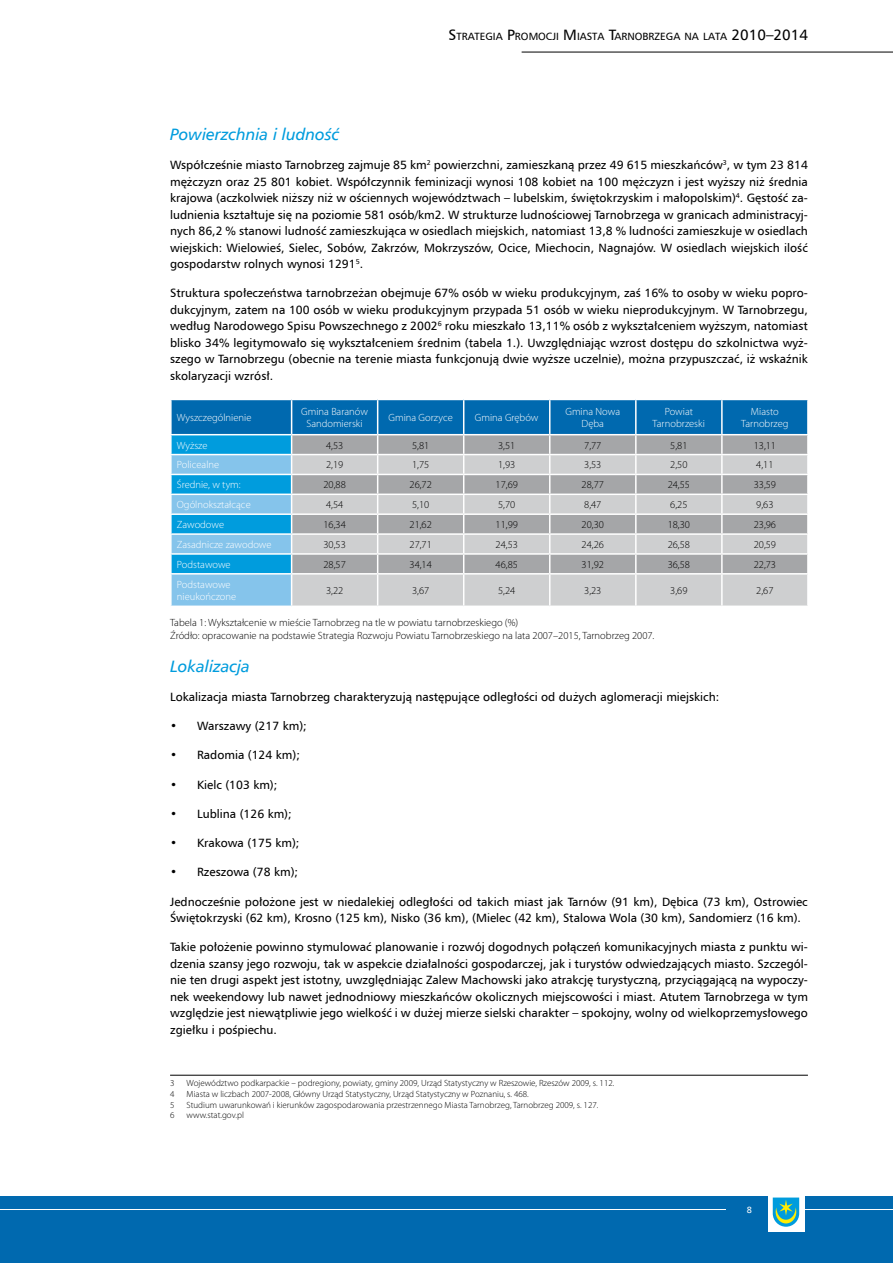
<style>
.page{position:relative;width:893px;height:1263px;background:#fff}
.page>*{position:absolute;margin:0;border:0;box-sizing:border-box;transform-origin:0 0}
.t1{font:italic 16.5px "Humnst 777 EU";color:#009cdd}
.t2{font:12px/16.5px "Humnst 777 EU";color:#000;text-align:justify}
.t3{font:300 10.5px/12.6px "Myriad Pro";color:#000}
.t4{font:300 10.5px/12.6px "Myriad Pro";color:#fff;text-align:center}
.t5{font:10.5px "Humnst 777 EU";color:#000}
.t6{font:300 9px/10.8px "Myriad Pro";color:#000}
.s1{font-size:15px}
</style>
<div class="page">
<div style="left:0;top:1196px;width:893px;height:67px;background:#0069af"></div>
<hr style="left:0;top:1209px;width:893px;height:1px;background:#fff">
<div style="left:726px;top:1207px;width:46px;height:24px;background:#0069af"></div>
<div style="left:768px;top:1193px;width:36px;height:38px;background:#fff"></div>
<svg style="left:773px;top:1197px;width:26px;height:30px"></svg>
<hr style="left:522px;top:52px;width:371px;height:1px;background:#000">
<svg style="left:170px;top:399px;width:638px;height:206px;background:#90b1c5"></svg>
<hr style="left:170px;top:573px;width:122px;height:2px;background:#fff">
<hr style="left:170px;top:575px;width:2px;height:30px;background:#fff">
<hr style="left:292px;top:573px;width:86px;height:2px;background:#fff">
<hr style="left:291px;top:575px;width:1px;height:30px;background:#fff">
<hr style="left:378px;top:573px;width:86px;height:2px;background:#fff">
<hr style="left:377px;top:575px;width:1px;height:30px;background:#fff">
<hr style="left:464px;top:573px;width:86px;height:2px;background:#fff">
<hr style="left:463px;top:575px;width:1px;height:30px;background:#fff">
<hr style="left:550px;top:573px;width:86px;height:2px;background:#fff">
<hr style="left:549px;top:575px;width:1px;height:30px;background:#fff">
<hr style="left:636px;top:573px;width:86px;height:2px;background:#fff">
<hr style="left:635px;top:575px;width:2px;height:30px;background:#fff">
<hr style="left:722px;top:573px;width:87px;height:2px;background:#fff">
<hr style="left:721px;top:575px;width:2px;height:30px;background:#fff">
<hr style="left:807px;top:575px;width:2px;height:30px;background:#fff">
<hr style="left:170px;top:1075px;width:638px;height:1px;background:#000">
<p class="t5" style="left:448px;top:30px;width:361px"><span class="s1">S</span>trategia <span class="s1">P</span>romocji <span class="s1">M</span> iasta <span class="s1">T</span>arnobrzega na lata <span class="s1">2010–2014</span></p>
<h1 class="t1" style="left:170px;top:124px;width:171px">Powierzchnia i ludność</h1>
<p class="t2" style="left:170px;top:157px;width:639px">Współcześnie miasto Tarnobrzeg zajmuje 85 km<sup>2</sup> powierzchni, zamieszkaną przez 49 615 mieszkańców , w tym 23 814 mężczyzn oraz 25 801 kobiet. Współczynnik feminizacji wynosi 108 kobiet na 100 mężczyzn i jest wyższy niż średnia krajowa (aczkolwiek niższy niż w ościennych województwach – lubelskim, świętokrzyskim i małopolskim) . Gęstość za&shy;ludnienia kształtuje się na poziomie 581 osób/km2. W strukturze ludnościowej Tarnobrzega w granicach administracyj&shy;nych 86,2 % stanowi ludność zamieszkująca w osiedlach miejskich, natomiast 13,8 % ludności zamieszkuje w osiedlach wiejskich: Wielowieś, Sielec, Sobów, Zakrzów, Mokrzyszów, Ocice, Miechocin, Nagnajów. W osiedlach wiejskich ilość gospodarstw rolnych wynosi 1291 .</p>
<p class="t2" style="left:170px;top:285px;width:639px">Struktura społeczeństwa tarnobrzeżan obejmuje 67% osób w wieku produkcyjnym, zaś 16% to osoby w wieku popro&shy;dukcyjnym, zatem na 100 osób w wieku produkcyjnym przypada 51 osób w wieku nieprodukcyjnym. W Tarnobrzegu, według Narodowego Spisu Powszechnego z 2002 roku mieszkało 13,11% osób z wykształceniem wyższym, natomiast blisko 34% legitymowało się wykształceniem średnim (tabela 1.). Uwzględniając wzrost dostępu do szkolnictwa wyż&shy;szego w Tarnobrzegu (obecnie na terenie miasta funkcjonują dwie wyższe uczelnie), można przypuszczać, iż wskaźnik skolaryzacji wzrósł.</p>
<p class="t4" style="left:177px;top:411px;width:76px">Wyszczególnienie</p>
<p class="t4" style="left:301px;top:405px;width:68px">Gmina Baranów<br>Sandomierski</p>
<p class="t4" style="left:388px;top:411px;width:66px">Gmina Gorzyce</p>
<p class="t4" style="left:475px;top:411px;width:65px">Gmina Grębów</p>
<p class="t4" style="left:565px;top:405px;width:56px">Gmina Nowa<br>Dęba</p>
<p class="t4" style="left:653px;top:405px;width:54px">Powiat<br>Tarnobrzeski</p>
<p class="t4" style="left:741px;top:405px;width:49px">Miasto<br>Tarnobrzeg</p>
<p class="t4" style="left:177px;top:439px;width:32px">Wyższe</p>
<p class="t3" style="left:326px;top:439px;width:19px">4,53</p>
<p class="t3" style="left:412px;top:439px;width:15px">5,81</p>
<p class="t3" style="left:498px;top:439px;width:15px">3,51</p>
<p class="t3" style="left:584px;top:439px;width:19px">7,77</p>
<p class="t3" style="left:670px;top:439px;width:15px">5,81</p>
<p class="t3" style="left:754px;top:439px;width:17px">1 3,11</p>
<p class="t4" style="left:177px;top:458px;width:44px">Policealne</p>
<p class="t3" style="left:326px;top:458px;width:19px">2,1 9</p>
<p class="t3" style="left:412px;top:458px;width:19px">1 ,75</p>
<p class="t3" style="left:498px;top:458px;width:19px">1 ,93</p>
<p class="t3" style="left:584px;top:458px;width:19px">3,53</p>
<p class="t3" style="left:670px;top:458px;width:19px">2,50</p>
<p class="t3" style="left:756px;top:458px;width:12px">4,11</p>
<p class="t4" style="left:177px;top:478px;width:65px">Średnie, w tym:</p>
<p class="t3" style="left:323px;top:478px;width:24px">20,88</p>
<p class="t3" style="left:410px;top:478px;width:24px">26,72</p>
<p class="t3" style="left:496px;top:478px;width:24px">1 7,69</p>
<p class="t3" style="left:582px;top:478px;width:24px">28,77</p>
<p class="t3" style="left:668px;top:478px;width:24px">24,55</p>
<p class="t3" style="left:754px;top:478px;width:24px">33,59</p>
<p class="t4" style="left:177px;top:498px;width:75px">Ogólnokształcące</p>
<p class="t3" style="left:326px;top:498px;width:19px">4,54</p>
<p class="t3" style="left:412px;top:498px;width:19px">5,1 0</p>
<p class="t3" style="left:498px;top:498px;width:19px">5,70</p>
<p class="t3" style="left:584px;top:498px;width:19px">8,47</p>
<p class="t3" style="left:670px;top:498px;width:19px">6,25</p>
<p class="t3" style="left:756px;top:498px;width:19px">9,63</p>
<p class="t4" style="left:177px;top:518px;width:49px">Zawodowe</p>
<p class="t3" style="left:323px;top:518px;width:24px">1 6,34</p>
<p class="t3" style="left:410px;top:518px;width:24px">21 ,62</p>
<p class="t3" style="left:496px;top:518px;width:24px">11 ,99</p>
<p class="t3" style="left:582px;top:518px;width:24px">20,30</p>
<p class="t3" style="left:668px;top:518px;width:24px">1 8,30</p>
<p class="t3" style="left:754px;top:518px;width:24px">23,96</p>
<p class="t4" style="left:177px;top:538px;width:96px">Zasadnicze zawodowe</p>
<p class="t3" style="left:323px;top:538px;width:24px">30,53</p>
<p class="t3" style="left:410px;top:538px;width:20px">27,71</p>
<p class="t3" style="left:496px;top:538px;width:24px">24,53</p>
<p class="t3" style="left:582px;top:538px;width:24px">24,26</p>
<p class="t3" style="left:668px;top:538px;width:24px">26,58</p>
<p class="t3" style="left:754px;top:538px;width:24px">20,59</p>
<p class="t4" style="left:177px;top:558px;width:55px">Podstawowe</p>
<p class="t3" style="left:323px;top:558px;width:24px">28,57</p>
<p class="t3" style="left:410px;top:558px;width:24px">34,1 4</p>
<p class="t3" style="left:496px;top:558px;width:24px">46,85</p>
<p class="t3" style="left:582px;top:558px;width:24px">31 ,92</p>
<p class="t3" style="left:668px;top:558px;width:24px">36,58</p>
<p class="t3" style="left:754px;top:558px;width:24px">22,73</p>
<p class="t4" style="left:177px;top:578px;width:61px;text-align:left">Podstawowe nieukończone</p>
<p class="t3" style="left:326px;top:584px;width:19px">3,22</p>
<p class="t3" style="left:412px;top:584px;width:19px">3,67</p>
<p class="t3" style="left:498px;top:584px;width:19px">5,24</p>
<p class="t3" style="left:584px;top:584px;width:19px">3,23</p>
<p class="t3" style="left:670px;top:584px;width:19px">3,69</p>
<p class="t3" style="left:756px;top:584px;width:19px">2,67</p>
<p class="t3" style="left:170px;top:616px;width:486px">Tabela 1 : Wykształcenie w mieście Tarnobrzeg na tle w powiatu tarnobrzeskiego (%)<br>Źródło: opracowanie na podstawie Strategia Rozwoju Powiatu Tarnobrzeskiego na lata 2007–201 5, Tarnobrzeg 2007.</p>
<h1 class="t1" style="left:170px;top:655px;width:81px">Lokalizacja</h1>
<p class="t2" style="left:170px;top:688px;width:551px">Lokalizacja miasta Tarnobrzeg charakteryzują następujące odległości od dużych aglomeracji miejskich:</p>
<p class="t2" style="left:197px;top:717px;width:111px">Warszawy (217 km);</p>
<p class="t2" style="left:197px;top:747px;width:104px">Radomia (124 km);</p>
<p class="t2" style="left:197px;top:776px;width:82px">Kielc (103 km);</p>
<p class="t2" style="left:197px;top:805px;width:96px">Lublina (126 km);</p>
<p class="t2" style="left:197px;top:834px;width:104px">Krakowa (175 km);</p>
<p class="t2" style="left:197px;top:864px;width:102px">Rzeszowa (78 km);</p>
<p class="t2" style="left:170px;top:893px;width:639px">Jednocześnie położone jest w niedalekiej odległości od takich miast jak Tarnów (91 km), Dębica (73 km), Ostrowiec<br>Świętokrzyski (62 km), Krosno (125 km), Nisko (36 km), (Mielec (42 km), Stalowa Wola (30 km), Sandomierz (16 km).</p>
<p class="t2" style="left:170px;top:939px;width:639px">Takie położenie powinno stymulować planowanie i rozwój dogodnych połączeń komunikacyjnych miasta z punktu wi&shy;dzenia szansy jego rozwoju, tak w aspekcie działalności gospodarczej, jak i turystów odwiedzających miasto. Szczegól&shy;nie ten drugi aspekt jest istotny, uwzględniając Zalew Machowski jako atrakcję turystyczną, przyciągającą na wypoczy&shy;nek weekendowy lub nawet jednodniowy mieszkańców okolicznych miejscowości i miast. Atutem Tarnobrzega w tym względzie jest niewątpliwie jego wielkość i w dużej mierze sielski charakter – spokojny, wolny od wielkoprzemysłowego zgiełku i pośpiechu.</p>
<p class="t2" style="left:170px;top:717px;width:9px">•</p>
<p class="t2" style="left:170px;top:747px;width:9px">•</p>
<p class="t2" style="left:170px;top:776px;width:9px">•</p>
<p class="t2" style="left:170px;top:805px;width:9px">•</p>
<p class="t2" style="left:170px;top:834px;width:9px">•</p>
<p class="t2" style="left:170px;top:864px;width:9px">•</p>
<p class="t6" style="left:187px;top:1077px;width:429px">Województwo podkarpackie – podregiony, powiaty, gminy 2009, Urząd Statystyczny w Rzeszowie, Rzeszów 2009, s. 11 2.<br>Miasta w liczbach 2007-2008, Główny Urząd Statystyczny, Urząd Statystyczny w Poznaniu, s. 468.<br>Studium uwarunkowań i kierunków zagospodarowania przestrzennego Miasta Tarnobrzeg, Tarnobrzeg 2009, s. 1 27. www.stat.gov.pl</p>
</div>
